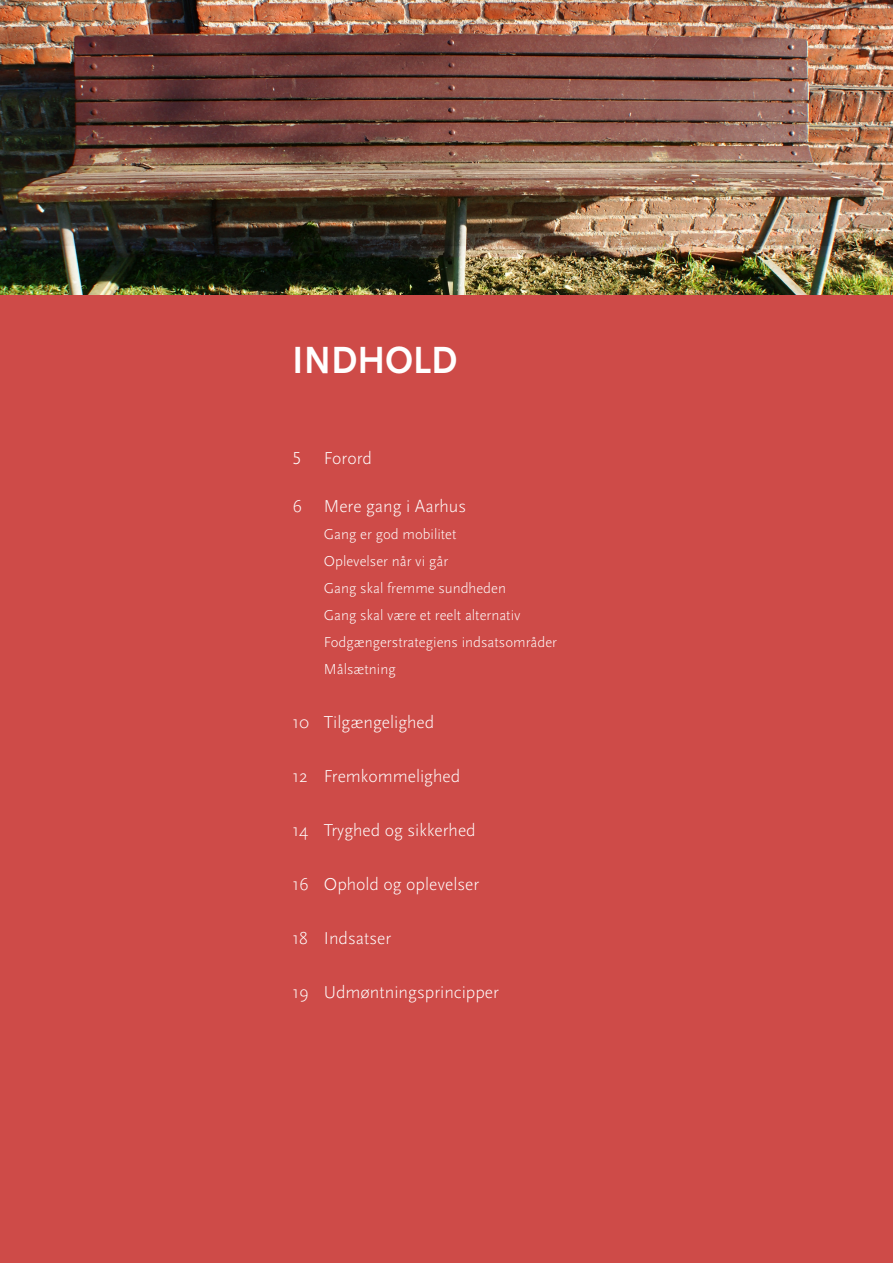
<style>
.page{position:relative;width:893px;height:1263px;background:#fff}
.page>*{position:absolute;margin:0;border:0;box-sizing:border-box;transform-origin:0 0}
.Hovedoverskrft{font:700 39.6px "Scala Sans OT";letter-spacing:.01em;color:#fff;scale:.91 1}
.Brødteskt{font:300 18px "Scala Sans OT";color:#fff}
.Brødteskt-2{font:300 15px/27px "Scala Sans OT";color:#fff}
</style>
<div class="page">
<div style="left:0;top:274px;width:893px;height:989px;background:#ce4b48"></div>
<img style="left:0;top:0;width:893px;height:294px">
<p class="Hovedoverskrft" style="left:293px;top:338px;width:182px">INDHOLD</p>
<p class="Brødteskt" style="left:292px;top:448px;width:10px">5</p>
<p class="Brødteskt" style="left:324px;top:448px;width:50px">Forord</p>
<p class="Brødteskt" style="left:292px;top:496px;width:175px">6 Mere gang i Aarhus</p>
<p class="Brødteskt-2" style="left:324px;top:521px;width:134px">Gang er god mobilitet</p>
<p class="Brødteskt-2" style="left:324px;top:548px;width:126px">Oplevelser når vi går</p>
<p class="Brødteskt-2" style="left:324px;top:575px;width:235px">Gang skal fremme sundheden<br>Gang skal være et reelt alternativ<br>Fodgængerstrategiens indsatsområder</p>
<p class="Brødteskt-2" style="left:324px;top:656px;width:73px">Målsætning</p>
<p class="Brødteskt" style="left:292px;top:712px;width:143px">10 Tilgængelighed</p>
<p class="Brødteskt" style="left:292px;top:766px;width:169px">12 Fremkommelighed</p>
<p class="Brødteskt" style="left:292px;top:820px;width:185px">14 Tryghed og sikkerhed</p>
<p class="Brødteskt" style="left:292px;top:874px;width:188px">16 Ophold og oplevelser</p>
<p class="Brødteskt" style="left:292px;top:928px;width:100px">18 Indsatser</p>
<p class="Brødteskt" style="left:292px;top:982px;width:208px">19 Udmøntningsprincipper</p>
</div>
